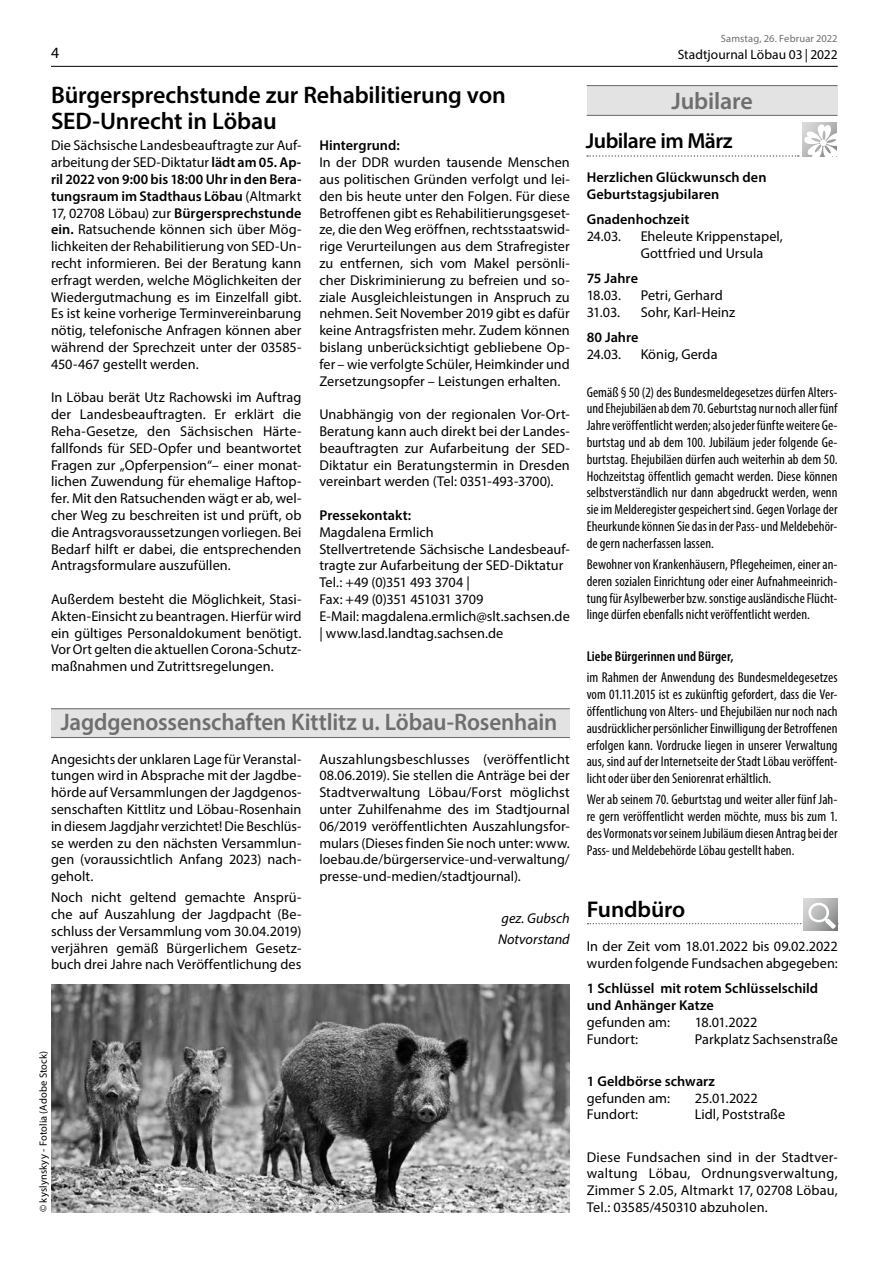
<style>
.page{position:relative;width:893px;height:1263px;background:#fff}
.page>*{position:absolute;margin:0;border:0;box-sizing:border-box;transform-origin:0 0}
.t1{font:600 24px/26.2px "Myriad Pro";letter-spacing:-.01em;color:#000}
.t2{font:600 24px "Myriad Pro";letter-spacing:-.01em;color:#6e6e6e;scale:.96 1}
.t3{font:600 24px "Myriad Pro";letter-spacing:-.01em;color:#6e6e6e}
.t4{font:600 22.8px "Myriad Pro";letter-spacing:-.005em;color:#000}
.t5{font:600 21.75px "Myriad Pro";letter-spacing:-.025em;color:#000}
.t6{font:15.75px "Myriad Pro";color:#000}
.t7{font:14.25px/16.8px "Myriad Pro";letter-spacing:.005em;color:#000;text-align:justify}
.t8{font:condensed 14.25px/16.8px "Myriad Pro";letter-spacing:.005em;color:#000;text-align:justify}
.t9{font:600 14.25px/16.8px "Myriad Pro";letter-spacing:.005em;color:#000}
.t10{font:600 condensed 14.25px "Myriad Pro";letter-spacing:.01em;color:#000}
.t11{font:italic 14.25px/21px "Myriad Pro";color:#000}
.t12{font:13.5px "Myriad Pro";color:#000}
.t13{font:10.5px "Myriad Pro";letter-spacing:.01em;color:#000}
.t14{font:10.5px "Myriad Pro";letter-spacing:.01em;color:#6e6e6e}
.s1{font-weight:600}
</style>
<div class="page">
<hr style="left:51px;top:66px;width:787px;height:1px;background:#000">
<div style="left:587px;top:86px;width:250px;height:29px;background:#e3e3e3"></div>
<hr style="left:587px;top:115px;width:250px;height:1px;background:#6e6e6e">
<hr style="left:587px;top:85px;width:251px;height:1px;background:#6e6e6e">
<svg style="left:587px;top:122px;width:250px;height:35px"></svg>
<div style="left:804px;top:898px;width:34px;height:32px;background:linear-gradient(to right,#dcdddd,#adaeaf)"></div>
<svg style="left:587px;top:902px;width:251px;height:27px"></svg>
<div style="left:51px;top:708px;width:519px;height:30px;background:#e3e3e3"></div>
<hr style="left:51px;top:737px;width:519px;height:1px;background:#6e6e6e">
<hr style="left:51px;top:708px;width:519px;height:1px;background:#6e6e6e">
<img style="left:51px;top:984px;width:519px;height:228px">
<p class="t6" style="left:51px;top:43px;width:10px">4</p>
<h1 class="t1" style="left:51px;top:81px;width:456px">Bürgersprechstunde zur Rehabilitierung von<br>SED-Unrecht in Löbau</h1>
<p class="t7" style="left:51px;top:137px;width:252px">Die Sächsische Landesbeauftragte zur Auf&shy;arbeitung der SED-Diktatur <span class="s1">lädt am 05. Ap&shy;ril 2022 von 9:00 bis 18:00 Uhr in den Bera&shy;tungsraum im Stadthaus Löbau</span> (Altmarkt 17, 02708 Löbau) zur <span class="s1">Bürgersprechstunde ein.</span> Ratsuchende können sich über Mög&shy;lichkeiten der Rehabilitierung von SED-Un&shy;recht informieren. Bei der Beratung kann erfragt werden, welche Möglichkeiten der Wiedergutmachung es im Einzelfall gibt.<br>Es ist keine vorherige Terminvereinbarung nötig, telefonische Anfragen können aber während der Sprechzeit unter der 03585- 450-467 gestellt werden.</p>
<p class="t7" style="left:51px;top:389px;width:252px">In Löbau berät Utz Rachowski im Auftrag der Landesbeauftragten. Er erklärt die Reha-Gesetze, den Sächsischen Härte&shy;fallfonds für SED-Opfer und beantwortet Fragen zur „Opferpension“– einer monat&shy;lichen Zuwendung für ehemalige Haftop&shy;fer. Mit den Ratsuchenden wägt er ab, wel&shy;cher Weg zu beschreiten ist und prüft, ob die Antragsvoraussetzungen vorliegen. Bei Bedarf hilft er dabei, die entsprechenden Antragsformulare auszufüllen.</p>
<p class="t7" style="left:51px;top:591px;width:252px">Außerdem besteht die Möglichkeit, Stasi-Akten-Einsicht zu beantragen. Hierfür wird ein gültiges Personaldokument benötigt.<br>Vor Ort gelten die aktuellen Corona-Schutz&shy;maßnahmen und Zutrittsregelungen.</p>
<p class="t9" style="left:319px;top:137px;width:82px">Hintergrund:</p>
<p class="t7" style="left:319px;top:154px;width:252px">In der DDR wurden tausende Menschen aus politischen Gründen verfolgt und lei&shy;den bis heute unter den Folgen. Für diese Betroffenen gibt es Rehabilitierungsgeset&shy;ze, die den Weg eröffnen, rechtsstaatswid&shy;rige Verurteilungen aus dem Strafregister zu entfernen, sich vom Makel persönli&shy;cher Diskriminierung zu befreien und so&shy;ziale Ausgleichleistungen in Anspruch zu nehmen. Seit November 2019 gibt es dafür keine Antragsfristen mehr. Zudem können bislang unberücksichtigt gebliebene Op&shy;fer – wie verfolgte Schüler, Heimkinder und Zersetzungsopfer – Leistungen erhalten.</p>
<p class="t7" style="left:319px;top:406px;width:252px">Unabhängig von der regionalen Vor-Ort-Beratung kann auch direkt bei der Landes&shy;beauftragten zur Aufarbeitung der SED-Diktatur ein Beratungstermin in Dresden vereinbart werden (Tel: 0351-493-3700).</p>
<p class="t9" style="left:319px;top:506px;width:93px">Pressekontakt:</p>
<p class="t7" style="left:319px;top:523px;width:252px;text-align:left">Magdalena Ermlich<br>Stellvertretende Sächsische Landesbeauf&shy;tragte zur Aufarbeitung der SED-Diktatur Tel.: +49 (0)351 493 3704 |<br>Fax: +49 (0)351 451031 3709<br>E-Mail: magdalena.ermlich@slt.sachsen.de | www.lasd.landtag.sachsen.de</p>
<h1 class="t2" style="left:61px;top:707px;width:519px">Jagdgenossenschaften Kittlitz u. Löbau-Rosenhain</h1>
<p class="t7" style="left:51px;top:750px;width:252px">Angesichts der unklaren Lage für Veranstal&shy;tungen wird in Absprache mit der Jagdbe&shy;hörde auf Versammlungen der Jagdgenos&shy;senschaften Kittlitz und Löbau-Rosenhain in diesem Jagdjahr verzichtet! Die Beschlüs&shy;se werden zu den nächsten Versammlun&shy;gen (voraussichtlich Anfang 2023) nach&shy;geholt.</p>
<p class="t7" style="left:51px;top:889px;width:252px">Noch nicht geltend gemachte Ansprü&shy;che auf Auszahlung der Jagdpacht (Be&shy;schluss der Versammlung vom 30.04.2019) verjähren gemäß Bürgerlichem Gesetz&shy;buch drei Jahre nach Veröffentlichung des</p>
<p class="t7" style="left:319px;top:750px;width:252px">Auszahlungsbeschlusses (veröffentlicht 08.06.2019). Sie stellen die Anträge bei der Stadtverwaltung Löbau/Forst möglichst unter Zuhilfenahme des im Stadtjournal 06/2019 veröffentlichten Auszahlungsfor&shy;mulars (Dieses finden Sie noch unter: www. loebau.de/bürgerservice-und-verwaltung/ presse-und-medien/stadtjournal).</p>
<p class="t11" style="left:498px;top:908px;width:73px">gez. Gubsch<br>Notvorstand</p>
<p class="t13" style="left:37px;top:1212px;width:163px;rotate:-90deg">© kyslynskyy - Fotolia (Adobe Stock)</p>
<p class="t14" style="left:721px;top:32px;width:118px">Samstag, 26. Februar 2022</p>
<p class="t12" style="left:678px;top:46px;width:161px">Stadtjournal Löbau 03 | 2022</p>
<h1 class="t3" style="left:671px;top:85px;width:83px">Jubilare</h1>
<h3 class="t5" style="left:586px;top:127px;width:148px">Jubilare im März</h3>
<p class="t9" style="left:587px;top:168px;width:181px">Herzlichen Glückwunsch den<br>Geburtstagsjubilaren</p>
<p class="t9" style="left:587px;top:211px;width:104px">Gnadenhochzeit</p>
<p class="t7" style="left:587px;top:228px;width:36px">24.03.</p>
<p class="t7" style="left:641px;top:228px;width:144px">Eheleute Krippenstapel,<br>Gottfried und Ursula</p>
<p class="t9" style="left:587px;top:269px;width:53px">75 Jahre</p>
<p class="t7" style="left:587px;top:286px;width:36px">18.03.</p>
<p class="t7" style="left:641px;top:286px;width:84px">Petri, Gerhard</p>
<p class="t7" style="left:587px;top:303px;width:35px">31.03.</p>
<p class="t7" style="left:641px;top:303px;width:96px">Sohr, Karl-Heinz</p>
<p class="t9" style="left:587px;top:328px;width:53px">80 Jahre</p>
<p class="t7" style="left:587px;top:345px;width:36px">24.03.</p>
<p class="t7" style="left:641px;top:345px;width:78px">König, Gerda</p>
<p class="t8" style="left:587px;top:383px;width:252px">Gemäß § 50 (2) des Bundesmeldegesetzes dürfen Alters&shy;und Ehejubiläen ab dem 70. Geburtstag nur noch aller fünf Jahre veröffentlicht werden; also jeder fünfte weitere Ge&shy;burtstag und ab dem 100. Jubiläum jeder folgende Ge&shy;burtstag. Ehejubiläen dürfen auch weiterhin ab dem 50.<br>Hochzeitstag öffentlich gemacht werden. Diese können selbstverständlich nur dann abgedruckt werden, wenn sie im Melderegister gespeichert sind. Gegen Vorlage der Eheurkunde können Sie das in der Pass- und Meldebehör&shy;de gern nacherfassen lassen.</p>
<p class="t8" style="left:587px;top:556px;width:252px">Bewohner von Krankenhäusern, Pflegeheimen, einer an&shy;deren sozialen Einrichtung oder einer Aufnahmeeinrich&shy;tung für Asylbewerber bzw. sonstige ausländische Flücht&shy;linge dürfen ebenfalls nicht veröffentlicht werden.</p>
<p class="t10" style="left:587px;top:648px;width:148px">Liebe Bürgerinnen und Bürger,</p>
<p class="t8" style="left:587px;top:669px;width:252px">im Rahmen der Anwendung des Bundesmeldegesetzes vom 01.11.2015 ist es zukünftig gefordert, dass die Ver&shy;öffentlichung von Alters- und Ehejubiläen nur noch nach ausdrücklicher persönlicher Einwilligung der Betroffenen erfolgen kann. Vordrucke liegen in unserer Verwaltung aus, sind auf der Internetseite der Stadt Löbau veröffent&shy;licht oder über den Seniorenrat erhältlich.</p>
<p class="t8" style="left:587px;top:791px;width:252px">Wer ab seinem 70. Geburtstag und weiter aller fünf Jah&shy;re gern veröffentlicht werden möchte, muss bis zum 1. des Vormonats vor seinem Jubiläum diesen Antrag bei der Pass- und Meldebehörde Löbau gestellt haben.</p>
<h2 class="t4" style="left:587px;top:895px;width:100px">Fundbüro</h2>
<p class="t7" style="left:587px;top:938px;width:252px">In der Zeit vom 18.01.2022 bis 09.02.2022 wurden folgende Fundsachen abgegeben:</p>
<p class="t9" style="left:587px;top:980px;width:233px">1 Schlüssel mit rotem Schlüsselschild und Anhänger Katze</p>
<p class="t7" style="left:587px;top:1013px;width:85px">gefunden am:</p>
<p class="t7" style="left:695px;top:1013px;width:64px">18.01.2022</p>
<p class="t7" style="left:587px;top:1030px;width:53px">Fundort:</p>
<p class="t7" style="left:695px;top:1030px;width:145px">Parkplatz Sachsenstraße</p>
<p class="t9" style="left:587px;top:1072px;width:130px">1 Geldbörse schwarz</p>
<p class="t7" style="left:587px;top:1089px;width:85px">gefunden am:</p>
<p class="t7" style="left:695px;top:1089px;width:64px">25.01.2022</p>
<p class="t7" style="left:587px;top:1106px;width:53px">Fundort:</p>
<p class="t7" style="left:695px;top:1106px;width:92px">Lidl, Poststraße</p>
<p class="t7" style="left:587px;top:1148px;width:252px">Diese Fundsachen sind in der Stadtver&shy;waltung Löbau, Ordnungsverwaltung, Zimmer S 2.05, Altmarkt 17, 02708 Löbau, Tel.: 03585/450310 abzuholen.</p>
</div>
